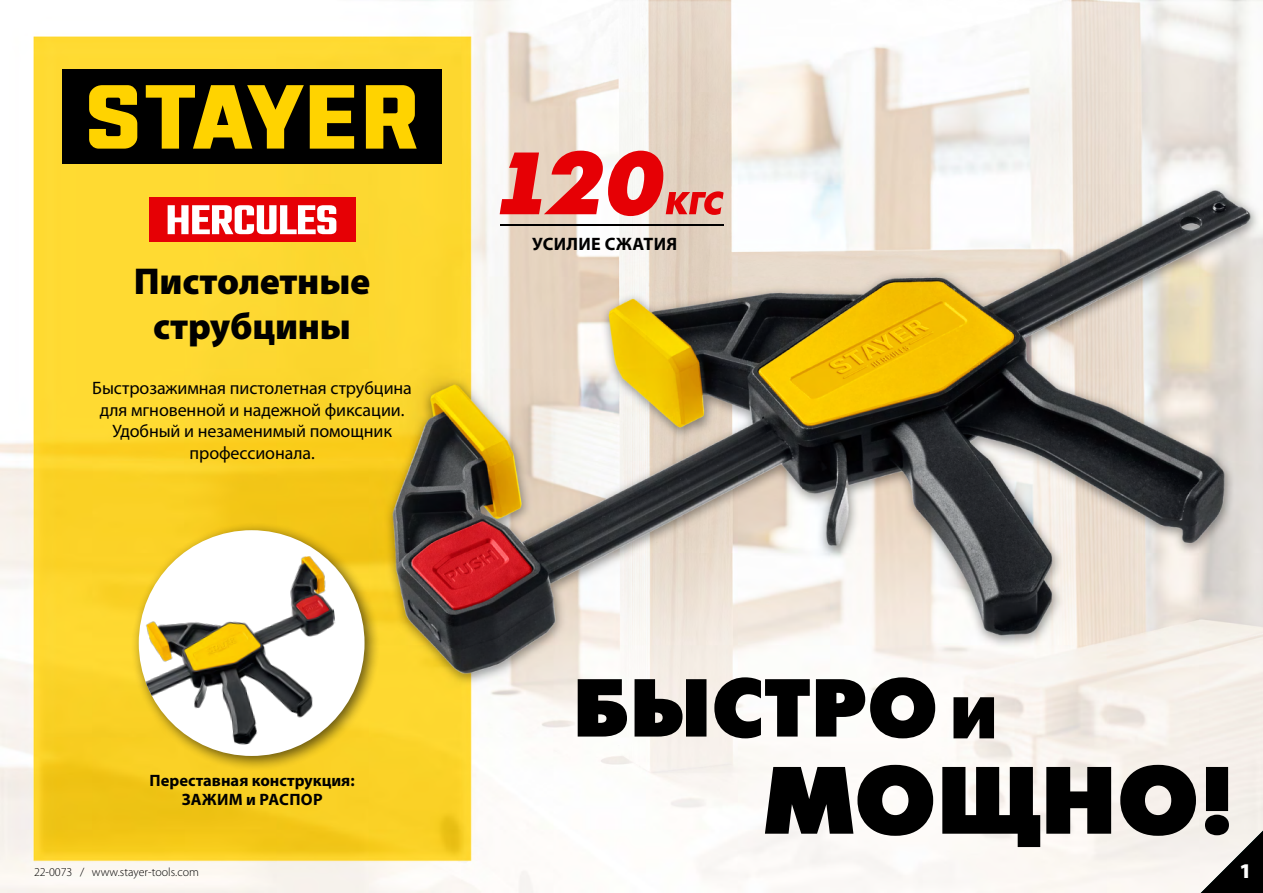
<style>
.page{position:relative;width:1263px;height:893px;background:#fff}
.page>*{position:absolute;margin:0;border:0;box-sizing:border-box;transform-origin:0 0}
.t1{font:900 37.5px/45px "Myriad Pro";letter-spacing:-.005em;color:#000;text-align:center}
.t2{font:900 21px "Myriad Pro";color:#fff}
.t3{font:18px/21.6px "Myriad Pro";letter-spacing:-.005em;color:#000;text-align:center}
.t4{font:700 18px "Myriad Pro";letter-spacing:.02em;color:#000}
.t5{font:700 16.5px/19.8px "Myriad Pro";color:#000;text-align:center}
.t6{font:300 12px "Myriad Pro";letter-spacing:.005em;color:#000}
</style>
<div class="page">
<img style="left:0;top:0;width:1263px;height:893px">
<div style="left:149px;top:197px;width:206px;height:45px;background:#e60005"></div>
<svg style="left:168px;top:205px;width:168px;height:29px"></svg>
<hr style="left:500px;top:224px;width:224px;height:2px;background:#000">
<svg style="left:500px;top:151px;width:224px;height:65px"></svg>
<svg style="left:578px;top:677px;width:357px;height:61px"></svg>
<div style="left:131px;top:522px;width:250px;height:250px;background:#000;opacity:.6"></div>
<div style="left:139px;top:530px;width:226px;height:226px;background:#fff;border-radius:50%"></div>
<img style="left:139px;top:555px;width:205px;height:193px">
<svg style="left:953px;top:697px;width:41px;height:41px"></svg>
<svg style="left:765px;top:765px;width:498px;height:128px"></svg>
<div style="left:62px;top:70px;width:380px;height:94px;background:#000"></div>
<svg style="left:89px;top:85px;width:328px;height:64px"></svg>
<h1 class="t1" style="left:134px;top:258px;width:238px">Пистолетные струбцины</h1>
<p class="t3" style="left:92px;top:377px;width:321px">Быстрозажимная пистолетная струбцина для мгновенной и надежной фиксации.<br>Удобный и незаменимый помощник профессионала.</p>
<p class="t4" style="left:532px;top:233px;width:147px">УСИЛИЕ СЖАТИЯ</p>
<p class="t5" style="left:150px;top:769px;width:206px">Переставная конструкция:<br>ЗАЖИМ и РАСПОР</p>
<p class="t6" style="left:34px;top:865px;width:166px">22-0073 / www.stayer-tools.com</p>
<p class="t2" style="left:1239px;top:856px;width:14px">1</p>
</div>
